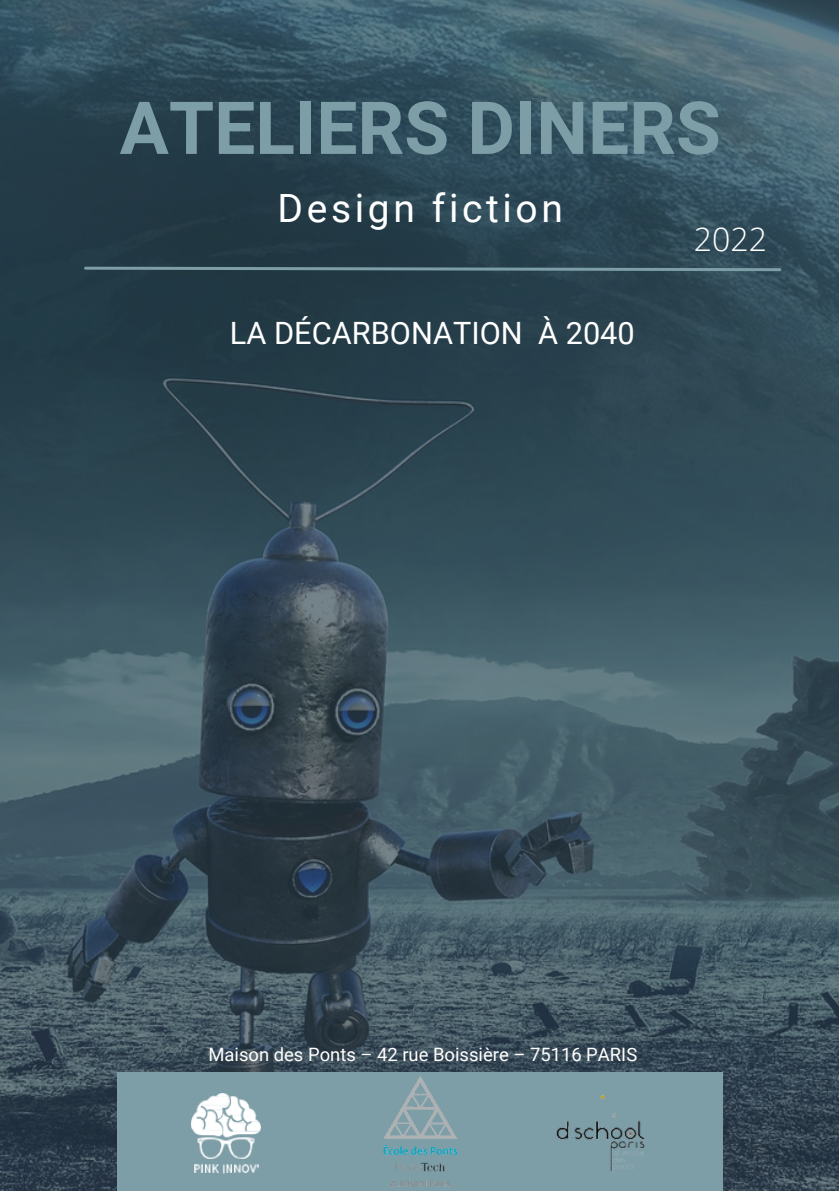
<style>
.page{position:relative;width:839px;height:1191px;background:#fff}
.page>*{position:absolute;margin:0;border:0;box-sizing:border-box;transform-origin:0 0}
.t1{font:700 73.2px "Roboto";color:#7d9ea7}
.t2{font:39px "Roboto";letter-spacing:.095em;color:#fff}
.t3{font:300 32px "Open Sans";color:#fff}
.t4{font:30.8px "Roboto";color:#fff}
.t5{font:18.4px "Roboto";color:#fff}
</style>
<div class="page">
<img style="left:0;top:0;width:838px;height:1191px">
<svg style="left:82px;top:265px;width:700px;height:8px;background:#46626c"></svg>
<div style="left:117px;top:1073px;width:605px;height:118px;background:#7d9ea7"></div>
<img style="left:383px;top:1077px;width:75px;height:110px">
<img style="left:556px;top:1094px;width:89px;height:77px">
<img style="left:192px;top:1093px;width:69px;height:80px">
<p class="t1" style="left:120px;top:86px;width:602px">ATELIERS DINERS</p>
<p class="t2" style="left:277px;top:186px;width:287px">Design fiction</p>
<p class="t3" style="left:693px;top:217px;width:75px">2022</p>
<p class="t4" style="left:230px;top:316px;width:406px">LA DÉCARBONATION À 2040</p>
<p class="t5" style="left:208px;top:1044px;width:430px">Maison des Ponts – 42 rue Boissière – 75116 PARIS</p>
</div>
